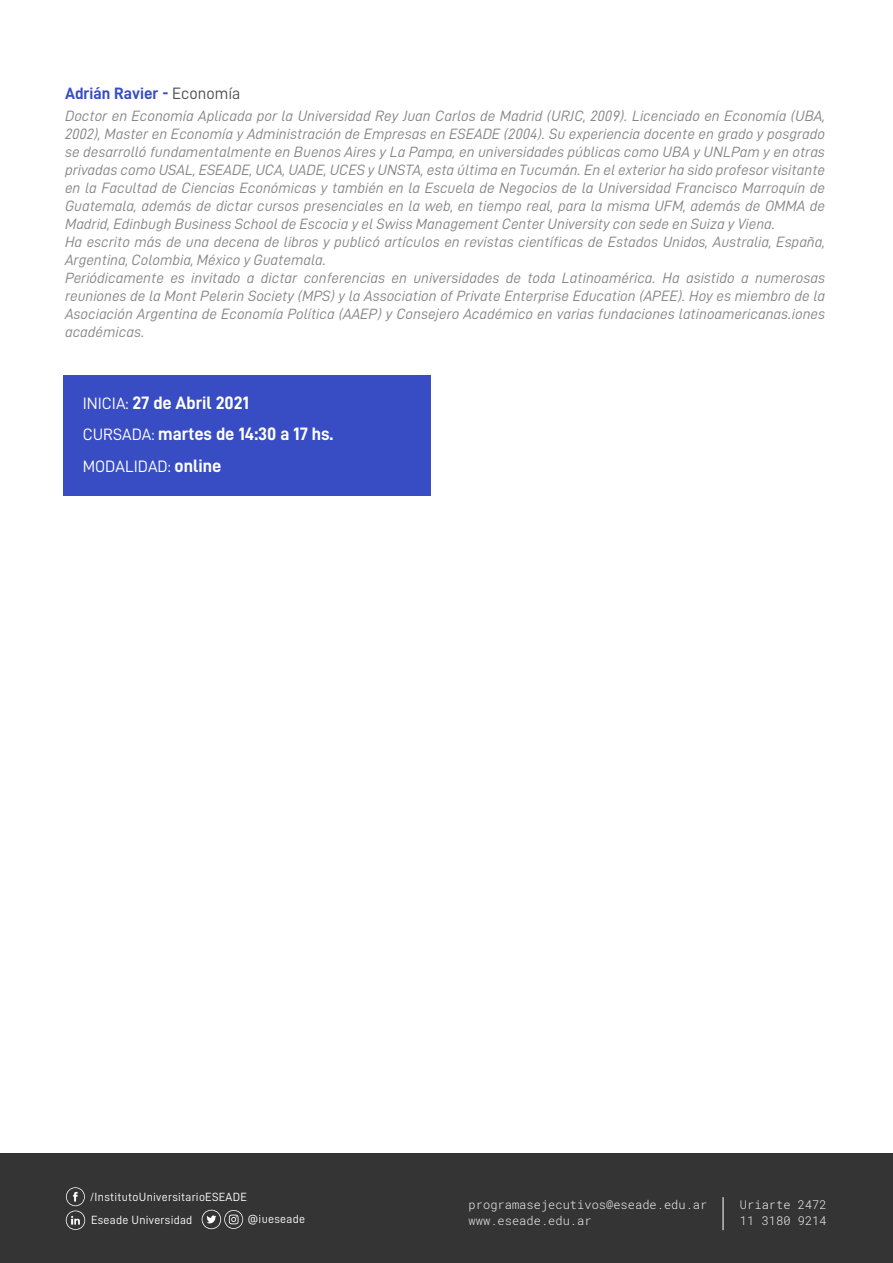
<style>
.page{position:relative;width:893px;height:1263px;background:#fff}
.page>*{position:absolute;margin:0;border:0;box-sizing:border-box;transform-origin:0 0}
.t1{font:18px/31.5px "D DIN Bold";color:#fff}
.t2{font:16.5px "D DIN Bold";color:#384dc3}
.t3{font:16.5px "D DIN";color:#fff}
.t4{font:15px/18px "D DIN Italic";color:#868686}
.t5{font:300 12px/16.5px "Roboto Mono";letter-spacing:.005em;color:#f1f1f1}
.t6{font:11.85px/23.1px "D DIN";letter-spacing:.025em;color:#fff}
.s1{font-family:"D DIN";color:#4e4e4e}
.s2{font-family:"D DIN";font-size:16.5px}
.s3{font-family:"D DIN Bold";font-size:18px}
</style>
<div class="page">
<div style="left:63px;top:375px;width:367px;height:120px;background:#384dc3"></div>
<div style="left:0;top:1153px;width:893px;height:110px;background:#343434"></div>
<svg style="left:66px;top:1187px;width:19px;height:43px"></svg>
<svg style="left:202px;top:1210px;width:41px;height:19px"></svg>
<hr style="left:723px;top:1197px;width:1px;height:33px;background:#fff">
<p class="t2" style="left:65px;top:84px;width:177px">Adrián Ravier - <span class="s1">Economía</span></p>
<p class="t4" style="left:65px;top:106px;width:762px">Doctor en Economía Aplicada por la Universidad Rey Juan Carlos de Madrid (URJC, 2009). Licenciado en Economía (UBA, 2002), Master en Economía y Administración de Empresas en ESEADE (2004). Su experiencia docente en grado y posgrado se desarrolló fundamentalmente en Buenos Aires y La Pampa, en universidades públicas como UBA y UNLPam y en otras privadas como USAL, ESEADE, UCA, UADE, UCES y UNSTA, esta última en Tucumán. En el exterior ha sido profesor visitante en la Facultad de Ciencias Económicas y también en la Escuela de Negocios de la Universidad Francisco Marroquín de Guatemala, además de dictar cursos presenciales en la web, en tiempo real, para la misma UFM, además de OMMA de Madrid, Edinbugh Business School de Escocia y el Swiss Management Center University con sede en Suiza y Viena.<br>Ha escrito más de una decena de libros y publicó artículos en revistas científicas de Estados Unidos, Australia, España, Argentina, Colombia, México y Guatemala.<br>Periódicamente es invitado a dictar conferencias en universidades de toda Latinoamérica. Ha asistido a numerosas reuniones de la Mont Pelerin Society (MPS) y la Association of Private Enterprise Education (APEE). Hoy es miembro de la Asociación Argentina de Economía Política (AAEP) y Consejero Académico en varias fundaciones latinoamericanas.iones académicas.</p>
<p class="t1" style="left:83px;top:387px;width:252px"><span class="s2">INICIA:</span> 27 de Abril 2021<br><span class="s2">CURSADA:</span> martes de 14:30 a 17 hs.</p>
<p class="t3" style="left:83px;top:457px;width:140px">MODALIDAD: <span class="s3">online</span></p>
<p class="t6" style="left:90px;top:1185px;width:159px">/InstitutoUniversitarioESEADE<br>Eseade Universidad</p>
<p class="t6" style="left:248px;top:1207px;width:59px">@iueseade</p>
<p class="t5" style="left:469px;top:1196px;width:240px">programasejecutivos@eseade.edu.ar www.eseade.edu.ar</p>
<p class="t5" style="left:740px;top:1196px;width:88px">Uriarte 2472<br>11 3180 9214</p>
</div>
